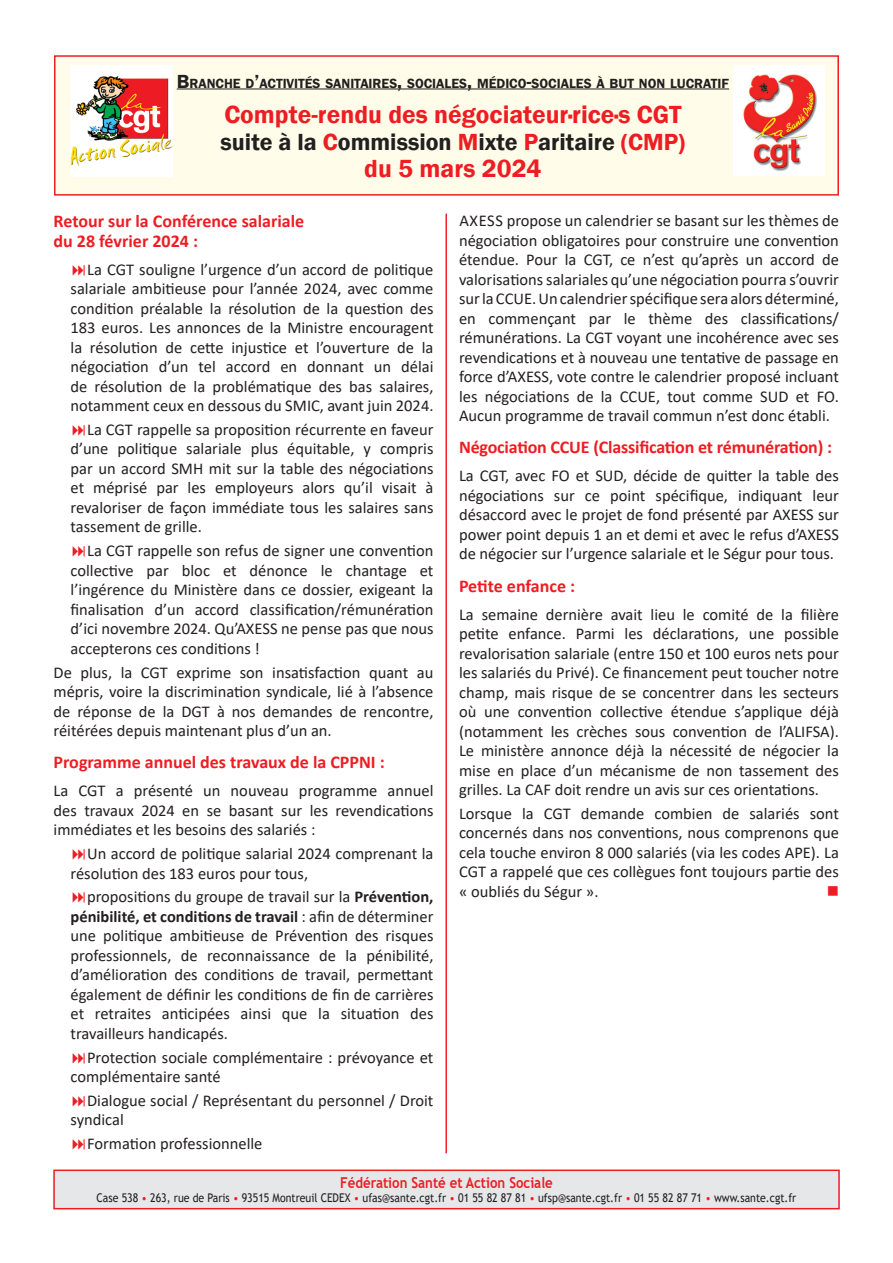
<style>
.page{position:relative;width:893px;height:1263px;background:#fff}
.page>*{position:absolute;margin:0;border:0;box-sizing:border-box;transform-origin:0 0}
.sous_titre{font:600 25.5px "Franklin Gothic";color:#ee1d23}
.sous_titre-2{font:600 24px "Franklin Gothic";color:#231f20}
.sous_titre-3{font:700 18px/19.5px "Calibri";color:#ee1d23}
.txt_courant{font:16.5px/19.5px "Calibri";color:#231f20;text-align:justify}
.txt_courant-2{font:16.5px "Wingdings";color:#ee1d23}
.t1{font:700 15px "Trebuchet MS";color:#ee1d23;scale:.88 1}
.sous_titre-4{font:600 13.65px "Franklin Gothic";color:#231f20}
.t2{font:12px "Trebuchet MS";color:#231f20;scale:.88 1}
.s1{font-size:19.5px}
.s2{color:#ee1d23}
.s3{font-weight:700}
</style>
<div class="page">
<div style="left:54px;top:1170px;width:785px;height:39px;background:#e6e7e9"></div>
<div style="left:53px;top:1169px;width:787px;height:40px;border:2px solid #ee1d23"></div>
<div style="left:55px;top:56px;width:783px;height:139px;background:#fffde9"></div>
<hr style="left:177px;top:88px;width:552px;height:1px;background:#231f20">
<div style="left:54px;top:55px;width:785px;height:141px;border:2px solid #ee1d23"></div>
<hr style="left:446px;top:214px;width:1px;height:939px;background:#ee1d23">
<div style="left:70px;top:65px;width:103px;height:112px;background:#fff"></div>
<img style="left:70px;top:76px;width:103px;height:89px">
<img style="left:733px;top:66px;width:92px;height:110px">
<p class="sous_titre-4" style="left:177px;top:75px;width:554px"><span class="s1">B</span>RANCHE D<span class="s1">’</span>ACTIVITÉS SANITAIRES<span class="s1">,</span> SOCIALES<span class="s1">,</span> MÉDICO<span class="s1">-</span>SOCIALES À BUT NON LUCRATIF</p>
<p class="sous_titre" style="left:224px;top:99px;width:459px">Compte-rendu des négociateur·rice·s CGT</p>
<p class="sous_titre-2" style="left:221px;top:127px;width:466px">suite à la <span class="s2">C</span>ommission <span class="s2">M</span>ixte <span class="s2">P</span>aritaire <span class="s2">(CMP)</span></p>
<p class="sous_titre" style="left:364px;top:153px;width:179px">du 5 mars 2024</p>
<p class="sous_titre-3" style="left:54px;top:211px;width:252px">Retour sur la Conférence salariale du 28 février 2024 :</p>
<p class="txt_courant" style="left:71px;top:259px;width:364px;text-indent:16px">La CGT souligne l’urgence d’un accord de politique salariale ambitieuse pour l’année 2024, avec comme condition préalable la résolution de la question des 183 euros. Les annonces de la Ministre encouragent la résolution de cette injustice et l’ouverture de la négociation d’un tel accord en donnant un délai de résolution de la problématique des bas salaires, notamment ceux en dessous du SMIC, avant juin 2024.</p>
<p class="txt_courant" style="left:71px;top:419px;width:364px;text-indent:16px">La CGT rappelle sa proposition récurrente en faveur d’une politique salariale plus équitable, y compris par un accord SMH mit sur la table des négociations et méprisé par les employeurs alors qu’il visait à revaloriser de façon immédiate tous les salaires sans tassement de grille.</p>
<p class="txt_courant" style="left:71px;top:541px;width:364px;text-indent:16px">La CGT rappelle son refus de signer une convention collective par bloc et dénonce le chantage et l’ingérence du Ministère dans ce dossier, exigeant la finalisation d’un accord classification/rémunération d’ici novembre 2024. Qu’AXESS ne pense pas que nous accepterons ces conditions !</p>
<p class="txt_courant" style="left:54px;top:662px;width:381px">De plus, la CGT exprime son insatisfaction quant au mépris, voire la discrimination syndicale, lié à l’absence de réponse de la DGT à nos demandes de rencontre, réitérées depuis maintenant plus d’un an.</p>
<p class="sous_titre-3" style="left:54px;top:752px;width:333px">Programme annuel des travaux de la CPPNI :</p>
<p class="txt_courant" style="left:54px;top:781px;width:381px">La CGT a présenté un nouveau programme annuel des travaux 2024 en se basant sur les revendications immédiates et les besoins des salariés :</p>
<p class="txt_courant" style="left:71px;top:843px;width:364px;text-indent:16px">Un accord de politique salarial 2024 comprenant la résolution des 183 euros pour tous,</p>
<p class="txt_courant" style="left:71px;top:887px;width:364px;text-indent:16px">propositions du groupe de travail sur la <span class="s3">Prévention, pénibilité, et conditions de travail</span> : afin de déterminer une politique ambitieuse de Prévention des risques professionnels, de reconnaissance de la pénibilité, d’amélioration des conditions de travail, permettant également de définir les conditions de fin de carrières et retraites anticipées ainsi que la situation des travailleurs handicapés.</p>
<p class="txt_courant" style="left:71px;top:1047px;width:364px;text-indent:16px">Protection sociale complémentaire : prévoyance et complémentaire santé</p>
<p class="txt_courant" style="left:71px;top:1090px;width:364px;text-indent:16px">Dialogue social / Représentant du personnel / Droit syndical</p>
<p class="txt_courant" style="left:87px;top:1133px;width:177px">Formation professionnelle</p>
<p class="txt_courant" style="left:459px;top:210px;width:381px">AXESS propose un calendrier se basant sur les thèmes de négociation obligatoires pour construire une convention étendue. Pour la CGT, ce n’est qu’après un accord de valorisations salariales qu’une négociation pourra s’ouvrir sur la CCUE. Un calendrier spécifique sera alors déterminé, en commençant par le thème des classifications/ rémunérations. La CGT voyant une incohérence avec ses revendications et à nouveau une tentative de passage en force d’AXESS, vote contre le calendrier proposé incluant les négociations de la CCUE, tout comme SUD et FO.<br>Aucun programme de travail commun n’est donc établi.</p>
<p class="sous_titre-3" style="left:459px;top:437px;width:375px">Négociation CCUE (Classification et rémunération) :</p>
<p class="txt_courant" style="left:459px;top:466px;width:381px">La CGT, avec FO et SUD, décide de quitter la table des négociations sur ce point spécifique, indiquant leur désaccord avec le projet de fond présenté par AXESS sur power point depuis 1 an et demi et avec le refus d’AXESS de négocier sur l’urgence salariale et le Ségur pour tous.</p>
<p class="sous_titre-3" style="left:459px;top:576px;width:118px">Petite enfance :</p>
<p class="txt_courant" style="left:459px;top:604px;width:381px">La semaine dernière avait lieu le comité de la filière petite enfance. Parmi les déclarations, une possible revalorisation salariale (entre 150 et 100 euros nets pour les salariés du Privé). Ce financement peut toucher notre champ, mais risque de se concentrer dans les secteurs où une convention collective étendue s’applique déjà (notamment les crèches sous convention de l’ALIFSA).<br>Le ministère annonce déjà la nécessité de négocier la mise en place d’un mécanisme de non tassement des grilles. La CAF doit rendre un avis sur ces orientations.</p>
<p class="txt_courant" style="left:459px;top:803px;width:381px">Lorsque la CGT demande combien de salariés sont concernés dans nos conventions, nous comprenons que cela touche environ 8 000 salariés (via les codes APE). La CGT a rappelé que ces collègues font toujours partie des « oubliés du Ségur ».</p>
<p class="txt_courant-2" style="left:827px;top:882px;width:14px">■</p>
<p class="t1" style="left:340px;top:1173px;width:243px">Fédération Santé et Action Sociale</p>
<p class="t2" style="left:97px;top:1190px;width:797px">Case 538 <span class="s2">•</span> 263, rue de Paris <span class="s2">•</span> 93515 Montreuil CEDEX <span class="s2">•</span> ufas@sante.cgt.fr <span class="s2">•</span> 01 55 82 87 81 <span class="s2">•</span> ufsp@sante.cgt.fr <span class="s2">•</span> 01 55 82 87 71 <span class="s2">•</span> www.sante.cgt.fr</p>
</div>
